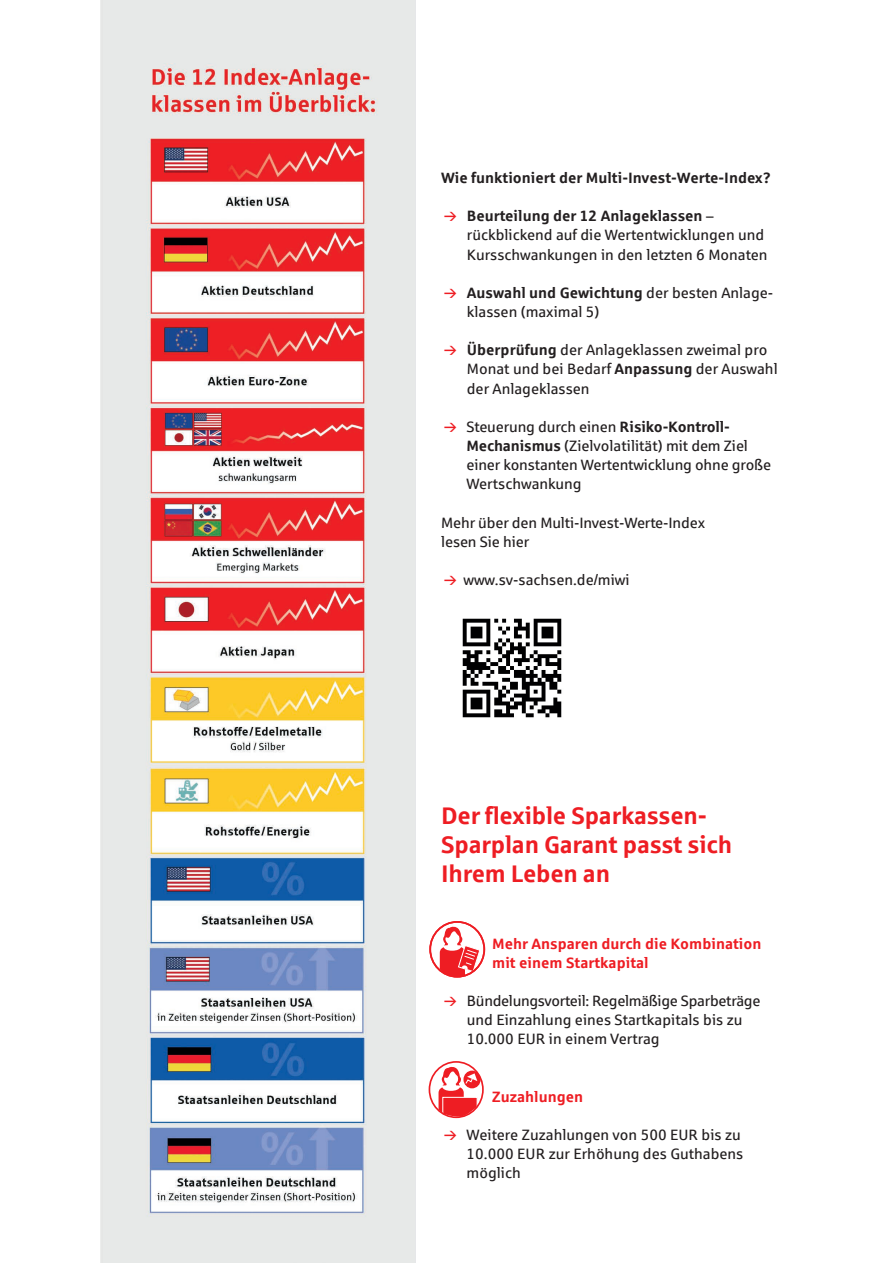
<style>
.page{position:relative;width:893px;height:1263px;background:#fff}
.page>*{position:absolute;margin:0;border:0;box-sizing:border-box;transform-origin:0 0}
.t1{font:700 24px/28.8px "Sparkasse Rg";letter-spacing:-.01em;color:#ee1d23}
.t2{font:15px/19.2px "Sparkasse Rg";color:#231f20}
.t3{font:700 15px/19.2px "Sparkasse Rg";color:#ee1d23}
.t4{font:700 15px "Sparkasse Rg";color:#231f20}
.s1{font-weight:700}
</style>
<div class="page">
<img style="left:462px;top:618px;width:100px;height:100px">
<img style="left:101px;top:0;width:313px;height:1263px">
<div style="left:463px;top:1070px;width:18px;height:18px;background:#ee1d23;border-radius:50%"></div>
<svg style="left:439px;top:1066px;width:39px;height:53px"></svg>
<div style="left:429px;top:1061px;width:55px;height:57px;border:2px solid #ee1d23;border-radius:50%"></div>
<div style="left:429px;top:921px;width:56px;height:56px;border:2px solid #ee1d23;border-radius:50%"></div>
<svg style="left:440px;top:925px;width:41px;height:53px"></svg>
<p class="t4" style="left:441px;top:168px;width:331px">Wie funktioniert der Multi-Invest-Werte-Index?</p>
<p class="t2" style="left:467px;top:206px;width:302px"><span class="s1">Beurteilung der 12 Anlageklassen</span> – rückblickend auf die Wertentwicklungen und<br>Kursschwankungen in den letzten 6 Monaten</p>
<p class="t2" style="left:467px;top:283px;width:308px"><span class="s1">Auswahl und Gewichtung</span> der besten Anlage&shy;klassen (maximal 5)</p>
<p class="t2" style="left:467px;top:340px;width:312px"><span class="s1">Überprüfung</span> der Anlageklassen zweimal pro<br>Monat und bei Bedarf <span class="s1">Anpassung</span> der Auswahl der Anlageklassen</p>
<p class="t2" style="left:466px;top:417px;width:306px">Steuerung durch einen <span class="s1">Risiko-Kontroll-Mechanismus</span> (Zielvolatilität) mit dem Ziel einer konstanten Wertentwicklung ohne große Wertschwankung</p>
<p class="t2" style="left:441px;top:512px;width:265px">Mehr über den Multi-Invest-Werte-Index lesen Sie hier</p>
<p class="t2" style="left:463px;top:570px;width:168px">www.sv-sachsen.de/miwi</p>
<p class="t1" style="left:441px;top:801px;width:293px">Der flexible Sparkassen-<br>Sparplan Garant passt sich<br>Ihrem Leben an</p>
<p class="t3" style="left:492px;top:933px;width:271px">Mehr Ansparen durch die Kombination mit einem Startkapital</p>
<p class="t2" style="left:467px;top:991px;width:295px">Bündelungsvorteil: Regelmäßige Sparbeträge und Einzahlung eines Startkapitals bis zu<br>10.000 EUR in einem Vertrag</p>
<p class="t3" style="left:492px;top:1086px;width:92px">Zuzahlungen</p>
<p class="t2" style="left:467px;top:1125px;width:278px">Weitere Zuzahlungen von 500 EUR bis zu<br>10.000 EUR zur Erhöhung des Guthabens möglich</p>
</div>
